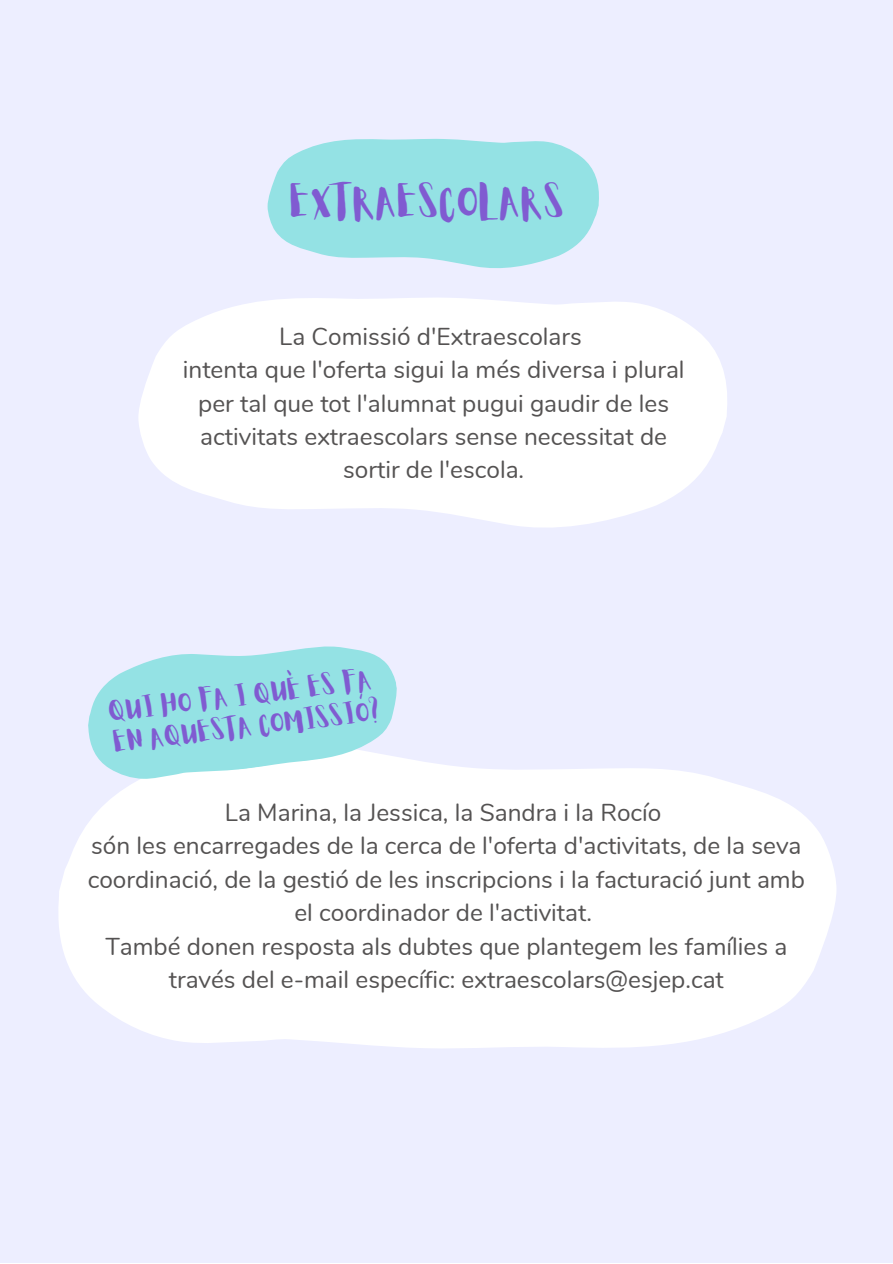
<style>
.page{position:relative;width:893px;height:1264px;background:#fff}
.page>*{position:absolute;margin:0;border:0;box-sizing:border-box;transform-origin:0 0}
.t1{font:37.5px "Aloja Extended";color:#805bd1}
.t2{font:24.45px/33.3px "Nunito";color:#545252;text-align:center}
.t3{font:24.3px/31.2px "Aloja Extended";color:#805bd1}
</style>
<div class="page">
<div style="left:0;top:0;width:892px;height:1262px;background:#edeeff"></div>
<svg style="left:138px;top:298px;width:589px;height:229px;fill:#fff"></svg>
<svg style="left:267px;top:138px;width:332px;height:130px"></svg>
<svg style="left:58px;top:758px;width:778px;height:290px;background:#fcfdff"></svg>
<svg style="left:79px;top:646px;width:325px;height:142px;fill:#94e2e4"></svg>
<h1 class="t1" style="left:291px;top:185px;width:276px">EXTRAESCOLARS</h1>
<p class="t2" style="left:183px;top:320px;width:503px">La Comissió d'Extraescolars<br>intenta que l'oferta sigui la més diversa i plural per tal que tot l'alumnat pugui gaudir de les activitats extraescolars sense necessitat de sortir de l'escola.</p>
<p class="t3" style="left:108px;top:698px;width:272px;rotate:-7deg">QUI HO FA I QUÈ ES FA<br>EN AQUESTA COMISSIÓ?</p>
<p class="t2" style="left:88px;top:796px;width:718px">La Marina, la Jessica, la Sandra i la Rocío<br>són les encarregades de la cerca de l'oferta d'activitats, de la seva coordinació, de la gestió de les inscripcions i la facturació junt amb el coordinador de l'activitat.<br>També donen resposta als dubtes que plantegem les famílies a través del e-mail específic: extraescolars@esjep.cat</p>
</div>
